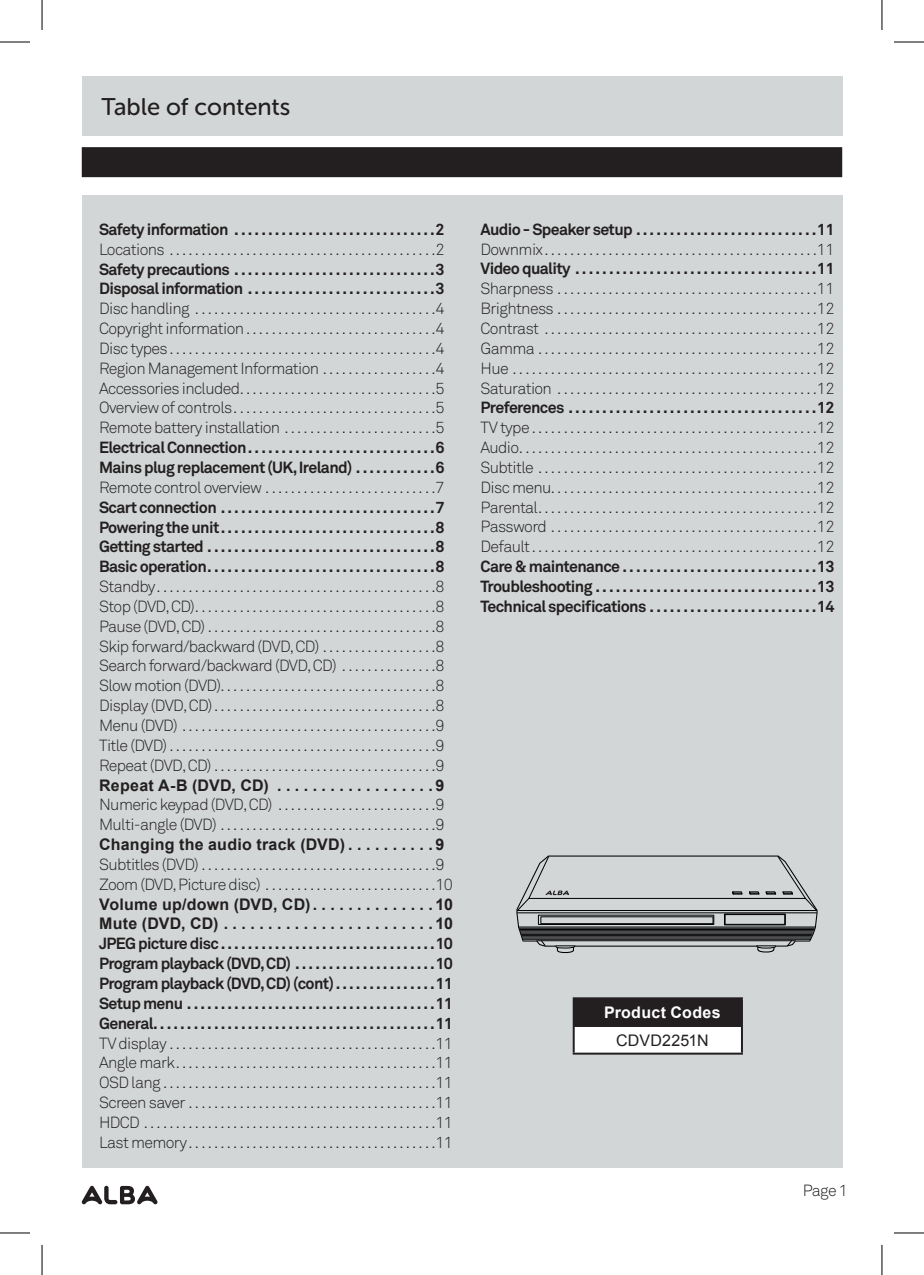
<style>
.page{position:relative;width:924px;height:1275px;background:#fff}
.page>*{position:absolute;margin:0;border:0;box-sizing:border-box;transform-origin:0 0}
.t1{font:24px "Museo Sans Rounded 500";color:#231f20}
.t2{font:300 16px/19.8px "Akkurat Pro";letter-spacing:-.04em;color:#231f20;text-align:justify}
.t3{font:700 16px/19.8px "Akkurat Pro";letter-spacing:-.04em;color:#231f20;text-align:justify}
.t4{font:700 16px/19.8px "Arial";letter-spacing:.015em;color:#231f20}
.t5{font:700 16px "Arial";letter-spacing:.02em;color:#fff}
.t6{font:16px "Arial";letter-spacing:.005em;color:#231f20}
</style>
<div class="page">
<div style="left:82px;top:76px;width:759px;height:60px;background:#d2d6d6"></div>
<svg style="left:82px;top:1185px;width:75px;height:19px"></svg>
<div style="left:82px;top:147px;width:759px;height:30px;background:#231f20"></div>
<div style="left:82px;top:195px;width:759px;height:972px;background:#d2d6d6"></div>
<div style="left:573px;top:998px;width:168px;height:28px;background:#231f20"></div>
<div style="left:573px;top:1026px;width:168px;height:27px;background:#fff"></div>
<hr style="left:572px;top:997px;width:170px;height:2px;background:#231f20">
<hr style="left:572px;top:999px;width:2px;height:26px;background:#231f20">
<hr style="left:740px;top:999px;width:2px;height:26px;background:#231f20">
<hr style="left:572px;top:1025px;width:170px;height:2px;background:#231f20">
<hr style="left:572px;top:1027px;width:2px;height:25px;background:#231f20">
<hr style="left:740px;top:1027px;width:2px;height:25px;background:#231f20">
<hr style="left:572px;top:1052px;width:170px;height:2px;background:#231f20">
<svg style="left:516px;top:855px;width:301px;height:98px"></svg>
<hr style="left:0;top:42px;width:30px;height:1px;background:#000">
<hr style="left:893px;top:42px;width:30px;height:1px;background:#000">
<hr style="left:0;top:1232px;width:30px;height:1px;background:#000">
<hr style="left:893px;top:1232px;width:30px;height:1px;background:#000">
<hr style="left:42px;top:0;width:1px;height:30px;background:#000">
<hr style="left:42px;top:1245px;width:1px;height:30px;background:#000">
<hr style="left:881px;top:0;width:1px;height:30px;background:#000">
<hr style="left:881px;top:1245px;width:1px;height:30px;background:#000">
<h1 class="t1" style="left:102px;top:93px;width:190px">Table of contents</h1>
<p class="t3" style="left:99px;top:219px;width:347px">Safety information . . . . . . . . . . . . . . . . . . . . . . . . . . . . . 2</p>
<p class="t2" style="left:99px;top:239px;width:347px">Locations . . . . . . . . . . . . . . . . . . . . . . . . . . . . . . . . . . . . . . . . . 2</p>
<p class="t3" style="left:99px;top:259px;width:347px">Safety precautions . . . . . . . . . . . . . . . . . . . . . . . . . . . . . 3<br>Disposal information . . . . . . . . . . . . . . . . . . . . . . . . . . . 3</p>
<p class="t2" style="left:99px;top:299px;width:347px">Disc handling . . . . . . . . . . . . . . . . . . . . . . . . . . . . . . . . . . . . . 4<br>Copyright information . . . . . . . . . . . . . . . . . . . . . . . . . . . . . 4<br>Disc types . . . . . . . . . . . . . . . . . . . . . . . . . . . . . . . . . . . . . . . . . 4<br>Region Management Information . . . . . . . . . . . . . . . . . 4<br>Accessories included . . . . . . . . . . . . . . . . . . . . . . . . . . . . . . 5<br>Overview of controls . . . . . . . . . . . . . . . . . . . . . . . . . . . . . . . 5<br>Remote battery installation . . . . . . . . . . . . . . . . . . . . . . . 5</p>
<p class="t3" style="left:99px;top:438px;width:347px">Electrical Connection . . . . . . . . . . . . . . . . . . . . . . . . . . . 6<br>Mains plug replacement (UK, Ireland) . . . . . . . . . . . 6</p>
<p class="t2" style="left:99px;top:477px;width:347px">Remote control overview . . . . . . . . . . . . . . . . . . . . . . . . . . 7</p>
<p class="t3" style="left:99px;top:497px;width:347px">Scart connection . . . . . . . . . . . . . . . . . . . . . . . . . . . . . . . 7<br>Powering the unit . . . . . . . . . . . . . . . . . . . . . . . . . . . . . . . 8<br>Getting started . . . . . . . . . . . . . . . . . . . . . . . . . . . . . . . . . 8<br>Basic operation . . . . . . . . . . . . . . . . . . . . . . . . . . . . . . . . . 8</p>
<p class="t2" style="left:99px;top:577px;width:347px">Standby . . . . . . . . . . . . . . . . . . . . . . . . . . . . . . . . . . . . . . . . . . . 8<br>Stop (DVD, CD) . . . . . . . . . . . . . . . . . . . . . . . . . . . . . . . . . . . . . 8<br>Pause (DVD, CD) . . . . . . . . . . . . . . . . . . . . . . . . . . . . . . . . . . . 8<br>Skip forward/backward (DVD, CD) . . . . . . . . . . . . . . . . . 8<br>Search forward/backward (DVD, CD) . . . . . . . . . . . . . . 8<br>Slow motion (DVD) . . . . . . . . . . . . . . . . . . . . . . . . . . . . . . . . . 8<br>Display (DVD, CD) . . . . . . . . . . . . . . . . . . . . . . . . . . . . . . . . . . 8<br>Menu (DVD) . . . . . . . . . . . . . . . . . . . . . . . . . . . . . . . . . . . . . . . 9<br>Title (DVD) . . . . . . . . . . . . . . . . . . . . . . . . . . . . . . . . . . . . . . . . . 9<br>Repeat (DVD, CD) . . . . . . . . . . . . . . . . . . . . . . . . . . . . . . . . . . 9</p>
<p class="t4" style="left:99px;top:775px;width:346px">Repeat A-B (DVD, CD) . . . . . . . . . . . . . . . . . 9</p>
<p class="t2" style="left:99px;top:795px;width:347px">Numeric keypad (DVD, CD) . . . . . . . . . . . . . . . . . . . . . . . . 9<br>Multi-angle (DVD) . . . . . . . . . . . . . . . . . . . . . . . . . . . . . . . . . 9</p>
<p class="t4" style="left:99px;top:835px;width:346px">Changing the audio track (DVD) . . . . . . . . . 9</p>
<p class="t2" style="left:99px;top:854px;width:355px">Subtitles (DVD) . . . . . . . . . . . . . . . . . . . . . . . . . . . . . . . . . . . . 9<br>Zoom (DVD, Picture disc) . . . . . . . . . . . . . . . . . . . . . . . . . . 10</p>
<p class="t4" style="left:99px;top:894px;width:355px">Volume up/down (DVD, CD) . . . . . . . . . . . . . 10<br>Mute (DVD, CD) . . . . . . . . . . . . . . . . . . . . . . . 10</p>
<p class="t3" style="left:99px;top:934px;width:355px">JPEG picture disc . . . . . . . . . . . . . . . . . . . . . . . . . . . . . . . 10<br>Program playback (DVD, CD) . . . . . . . . . . . . . . . . . . . . 10<br>Program playback (DVD, CD) (cont) . . . . . . . . . . . . . . 11<br>Setup menu . . . . . . . . . . . . . . . . . . . . . . . . . . . . . . . . . . . . 11<br>General . . . . . . . . . . . . . . . . . . . . . . . . . . . . . . . . . . . . . . . . . 11</p>
<p class="t2" style="left:99px;top:1033px;width:355px">TV display . . . . . . . . . . . . . . . . . . . . . . . . . . . . . . . . . . . . . . . . . 11<br>Angle mark . . . . . . . . . . . . . . . . . . . . . . . . . . . . . . . . . . . . . . . . 11<br>OSD lang . . . . . . . . . . . . . . . . . . . . . . . . . . . . . . . . . . . . . . . . . . 11<br>Screen saver . . . . . . . . . . . . . . . . . . . . . . . . . . . . . . . . . . . . . . 11<br>HDCD . . . . . . . . . . . . . . . . . . . . . . . . . . . . . . . . . . . . . . . . . . . . . 11<br>Last memory . . . . . . . . . . . . . . . . . . . . . . . . . . . . . . . . . . . . . . 11</p>
<p class="t3" style="left:480px;top:219px;width:355px">Audio - Speaker setup . . . . . . . . . . . . . . . . . . . . . . . . . . 11</p>
<p class="t2" style="left:480px;top:239px;width:355px">Downmix . . . . . . . . . . . . . . . . . . . . . . . . . . . . . . . . . . . . . . . . . . 11</p>
<p class="t3" style="left:480px;top:259px;width:355px">Video quality . . . . . . . . . . . . . . . . . . . . . . . . . . . . . . . . . . . 11</p>
<p class="t2" style="left:480px;top:279px;width:355px">Sharpness . . . . . . . . . . . . . . . . . . . . . . . . . . . . . . . . . . . . . . . . 11<br>Brightness . . . . . . . . . . . . . . . . . . . . . . . . . . . . . . . . . . . . . . . . 12<br>Contrast . . . . . . . . . . . . . . . . . . . . . . . . . . . . . . . . . . . . . . . . . . 12<br>Gamma . . . . . . . . . . . . . . . . . . . . . . . . . . . . . . . . . . . . . . . . . . . 12<br>Hue . . . . . . . . . . . . . . . . . . . . . . . . . . . . . . . . . . . . . . . . . . . . . . . 12<br>Saturation . . . . . . . . . . . . . . . . . . . . . . . . . . . . . . . . . . . . . . . . 12</p>
<p class="t3" style="left:480px;top:398px;width:355px">Preferences . . . . . . . . . . . . . . . . . . . . . . . . . . . . . . . . . . . . 12</p>
<p class="t2" style="left:480px;top:418px;width:355px">TV type . . . . . . . . . . . . . . . . . . . . . . . . . . . . . . . . . . . . . . . . . . . . 12<br>Audio . . . . . . . . . . . . . . . . . . . . . . . . . . . . . . . . . . . . . . . . . . . . . . 12<br>Subtitle . . . . . . . . . . . . . . . . . . . . . . . . . . . . . . . . . . . . . . . . . . . 12<br>Disc menu . . . . . . . . . . . . . . . . . . . . . . . . . . . . . . . . . . . . . . . . . 12<br>Parental . . . . . . . . . . . . . . . . . . . . . . . . . . . . . . . . . . . . . . . . . . . 12<br>Password . . . . . . . . . . . . . . . . . . . . . . . . . . . . . . . . . . . . . . . . . 12<br>Default . . . . . . . . . . . . . . . . . . . . . . . . . . . . . . . . . . . . . . . . . . . . 12</p>
<p class="t3" style="left:480px;top:557px;width:355px">Care &amp; maintenance . . . . . . . . . . . . . . . . . . . . . . . . . . . . 13<br>Troubleshooting . . . . . . . . . . . . . . . . . . . . . . . . . . . . . . . . 13<br>Technical specifications . . . . . . . . . . . . . . . . . . . . . . . . 14</p>
<p class="t5" style="left:603px;top:1001px;width:118px">Product Codes</p>
<p class="t6" style="left:615px;top:1029px;width:94px">CDVD2251N</p>
<p class="t2" style="left:802px;top:1180px;width:47px">Page 1</p>
</div>
